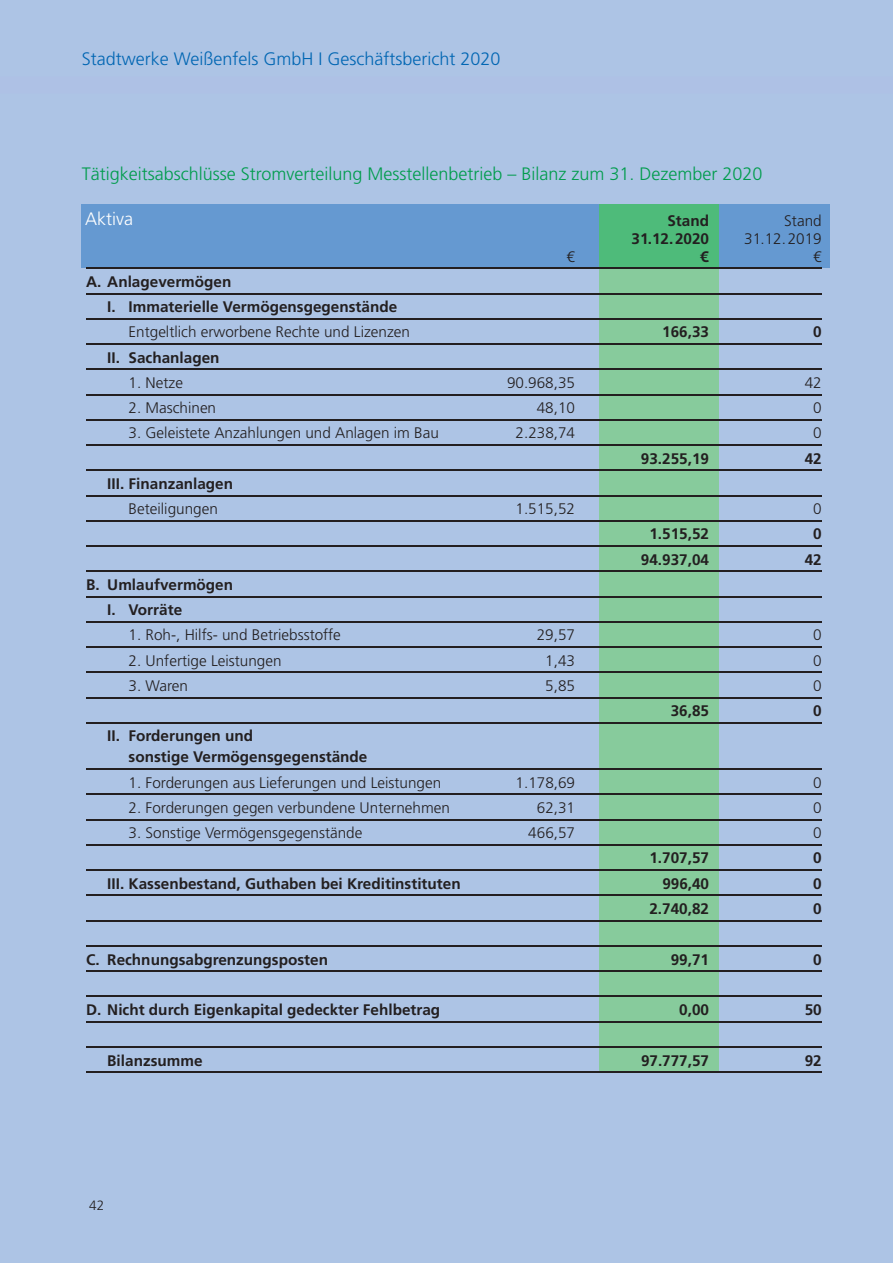
<style>
.page{position:relative;width:893px;height:1263px;background:#adc4e5}
.page>*{position:absolute;margin:0;border:0;box-sizing:border-box;transform-origin:0 0}
.t1{font:300 18px "Frutiger";color:#009c4c}
.t2{font:300 18px "Frutiger";color:#0166b3}
.t3{font:300 18px "Frutiger";color:#fff}
.t4{font:700 15.3px/25.2px "Frutiger";color:#231f20}
.t5{font:300 15.3px "Frutiger";color:#231f20}
.t6{font:15.3px "Sparkasse Lt";color:#231f20}
.t7{font:700 15.3px "Sparkasse Rg";color:#231f20}
.t8{font:300 13.5px "Frutiger";color:#231f20}
</style>
<div class="page">
<div style="left:81px;top:204px;width:749px;height:64px;background:#6599d1"></div>
<div style="left:600px;top:204px;width:119px;height:867px;background:#87cb9c"></div>
<div style="left:600px;top:204px;width:119px;height:64px;background:#4ebb7a"></div>
<hr style="left:86px;top:267px;width:736px;height:1px;background:#231f20">
<hr style="left:86px;top:293px;width:736px;height:1px;background:#231f20">
<hr style="left:86px;top:318px;width:736px;height:2px;background:#231f20">
<hr style="left:86px;top:343px;width:736px;height:2px;background:#231f20">
<hr style="left:86px;top:369px;width:736px;height:1px;background:#231f20">
<hr style="left:86px;top:394px;width:736px;height:1px;background:#231f20">
<hr style="left:86px;top:419px;width:736px;height:2px;background:#231f20">
<hr style="left:86px;top:444px;width:736px;height:2px;background:#231f20">
<hr style="left:86px;top:470px;width:736px;height:1px;background:#231f20">
<hr style="left:86px;top:495px;width:736px;height:1px;background:#231f20">
<hr style="left:86px;top:520px;width:736px;height:2px;background:#231f20">
<hr style="left:86px;top:545px;width:736px;height:2px;background:#231f20">
<hr style="left:86px;top:571px;width:736px;height:1px;background:#231f20">
<hr style="left:86px;top:596px;width:736px;height:1px;background:#231f20">
<hr style="left:86px;top:621px;width:736px;height:2px;background:#231f20">
<hr style="left:86px;top:646px;width:736px;height:2px;background:#231f20">
<hr style="left:86px;top:672px;width:736px;height:1px;background:#231f20">
<hr style="left:86px;top:697px;width:736px;height:1px;background:#231f20">
<hr style="left:86px;top:722px;width:736px;height:2px;background:#231f20">
<hr style="left:86px;top:768px;width:736px;height:2px;background:#231f20">
<hr style="left:86px;top:794px;width:736px;height:1px;background:#231f20">
<hr style="left:86px;top:819px;width:736px;height:1px;background:#231f20">
<hr style="left:86px;top:844px;width:736px;height:2px;background:#231f20">
<hr style="left:86px;top:869px;width:736px;height:2px;background:#231f20">
<hr style="left:86px;top:895px;width:736px;height:1px;background:#231f20">
<hr style="left:86px;top:920px;width:736px;height:1px;background:#231f20">
<hr style="left:86px;top:945px;width:736px;height:2px;background:#231f20">
<hr style="left:86px;top:970px;width:736px;height:2px;background:#231f20">
<hr style="left:86px;top:996px;width:736px;height:1px;background:#231f20">
<hr style="left:86px;top:1021px;width:736px;height:1px;background:#231f20">
<hr style="left:86px;top:1046px;width:736px;height:2px;background:#231f20">
<hr style="left:86px;top:1071px;width:736px;height:2px;background:#231f20">
<p class="t2" style="left:82px;top:49px;width:420px">Stadtwerke Weißenfels GmbH I Geschäftsbericht 2020</p>
<p class="t1" style="left:82px;top:164px;width:682px">Tätigkeitsabschlüsse Stromverteilung Messtellenbetrieb – Bilanz zum 31. Dezember 2020</p>
<p class="t3" style="left:85px;top:209px;width:49px">Aktiva</p>
<p class="t4" style="left:667px;top:208px;width:43px">Stand</p>
<p class="t5" style="left:784px;top:212px;width:39px">Stand</p>
<p class="t4" style="left:632px;top:226px;width:79px">31.12.2020</p>
<p class="t5" style="left:744px;top:230px;width:79px">31.12.2019</p>
<p class="t6" style="left:566px;top:247px;width:10px">€</p>
<p class="t7" style="left:700px;top:246px;width:11px">€</p>
<p class="t6" style="left:813px;top:247px;width:10px">€</p>
<p class="t4" style="left:107px;top:269px;width:291px;text-indent:-21px">A. Anlagevermögen<br>I. Immaterielle Vermögensgegenstände</p>
<p class="t5" style="left:129px;top:323px;width:283px">Entgeltlich erworbene Rechte und Lizenzen</p>
<p class="t4" style="left:662px;top:319px;width:48px">166,33</p>
<p class="t4" style="left:813px;top:319px;width:10px">0</p>
<p class="t4" style="left:107px;top:345px;width:114px">II. Sachanlagen</p>
<p class="t5" style="left:129px;top:374px;width:56px">1. Netze</p>
<p class="t5" style="left:507px;top:374px;width:70px">90.968,35</p>
<p class="t5" style="left:805px;top:374px;width:19px">42</p>
<p class="t5" style="left:129px;top:399px;width:89px">2. Maschinen</p>
<p class="t5" style="left:537px;top:399px;width:40px">48,10</p>
<p class="t5" style="left:813px;top:399px;width:10px">0</p>
<p class="t5" style="left:129px;top:424px;width:312px">3. Geleistete Anzahlungen und Anlagen im Bau</p>
<p class="t5" style="left:516px;top:424px;width:61px">2.238,74</p>
<p class="t5" style="left:813px;top:424px;width:10px">0</p>
<p class="t4" style="left:641px;top:446px;width:70px">93.255,19</p>
<p class="t4" style="left:805px;top:446px;width:19px">42</p>
<p class="t4" style="left:107px;top:471px;width:127px">III. Finanzanlagen</p>
<p class="t5" style="left:129px;top:500px;width:91px">Beteiligungen</p>
<p class="t5" style="left:516px;top:500px;width:61px">1.515,52</p>
<p class="t5" style="left:813px;top:500px;width:10px">0</p>
<p class="t4" style="left:649px;top:521px;width:61px">1.515,52</p>
<p class="t4" style="left:813px;top:521px;width:10px">0</p>
<p class="t4" style="left:641px;top:547px;width:70px">94.937,04</p>
<p class="t4" style="left:805px;top:547px;width:19px">42</p>
<p class="t4" style="left:107px;top:572px;width:127px;text-indent:-21px">B. Umlaufvermögen<br>I. Vorräte</p>
<p class="t5" style="left:129px;top:626px;width:214px">1. Roh-, Hilfs- und Betriebsstoffe</p>
<p class="t5" style="left:537px;top:626px;width:40px">29,57</p>
<p class="t5" style="left:813px;top:626px;width:10px">0</p>
<p class="t5" style="left:129px;top:652px;width:155px">2. Unfertige Leistungen</p>
<p class="t5" style="left:545px;top:652px;width:31px">1,43</p>
<p class="t5" style="left:813px;top:652px;width:10px">0</p>
<p class="t5" style="left:129px;top:677px;width:61px">3. Waren</p>
<p class="t5" style="left:545px;top:677px;width:31px">5,85</p>
<p class="t5" style="left:813px;top:677px;width:10px">0</p>
<p class="t4" style="left:671px;top:698px;width:40px">36,85</p>
<p class="t4" style="left:813px;top:698px;width:10px">0</p>
<p class="t4" style="left:129px;top:725px;width:240px;line-height:21px;text-indent:-21px">II. Forderungen und<br>sonstige Vermögensgegenstände</p>
<p class="t5" style="left:129px;top:774px;width:314px">1. Forderungen aus Lieferungen und Leistungen</p>
<p class="t5" style="left:516px;top:774px;width:61px">1.178,69</p>
<p class="t5" style="left:813px;top:774px;width:10px">0</p>
<p class="t5" style="left:129px;top:799px;width:323px">2. Forderungen gegen verbundene Unternehmen</p>
<p class="t5" style="left:537px;top:799px;width:40px">62,31</p>
<p class="t5" style="left:813px;top:799px;width:10px">0</p>
<p class="t5" style="left:129px;top:824px;width:235px">3. Sonstige Vermögensgegenstände</p>
<p class="t5" style="left:528px;top:824px;width:48px">466,57</p>
<p class="t5" style="left:813px;top:824px;width:10px">0</p>
<p class="t4" style="left:649px;top:845px;width:61px">1.707,57</p>
<p class="t4" style="left:813px;top:845px;width:10px">0</p>
<p class="t4" style="left:107px;top:871px;width:355px">III. Kassenbestand, Guthaben bei Kreditinstituten</p>
<p class="t4" style="left:662px;top:871px;width:48px">996,40</p>
<p class="t4" style="left:813px;top:871px;width:10px">0</p>
<p class="t4" style="left:649px;top:896px;width:61px">2.740,82</p>
<p class="t4" style="left:813px;top:896px;width:10px">0</p>
<p class="t4" style="left:86px;top:946px;width:243px">C. Rechnungsabgrenzungsposten</p>
<p class="t4" style="left:671px;top:946px;width:40px">99,71</p>
<p class="t4" style="left:813px;top:946px;width:10px">0</p>
<p class="t4" style="left:86px;top:997px;width:356px">D. Nicht durch Eigenkapital gedeckter Fehlbetrag</p>
<p class="t4" style="left:679px;top:997px;width:31px">0,00</p>
<p class="t4" style="left:805px;top:997px;width:19px">50</p>
<p class="t4" style="left:107px;top:1047px;width:97px">Bilanzsumme</p>
<p class="t4" style="left:641px;top:1047px;width:70px">97.777,57</p>
<p class="t4" style="left:805px;top:1047px;width:19px">92</p>
<p class="t8" style="left:89px;top:1197px;width:17px">42</p>
</div>
